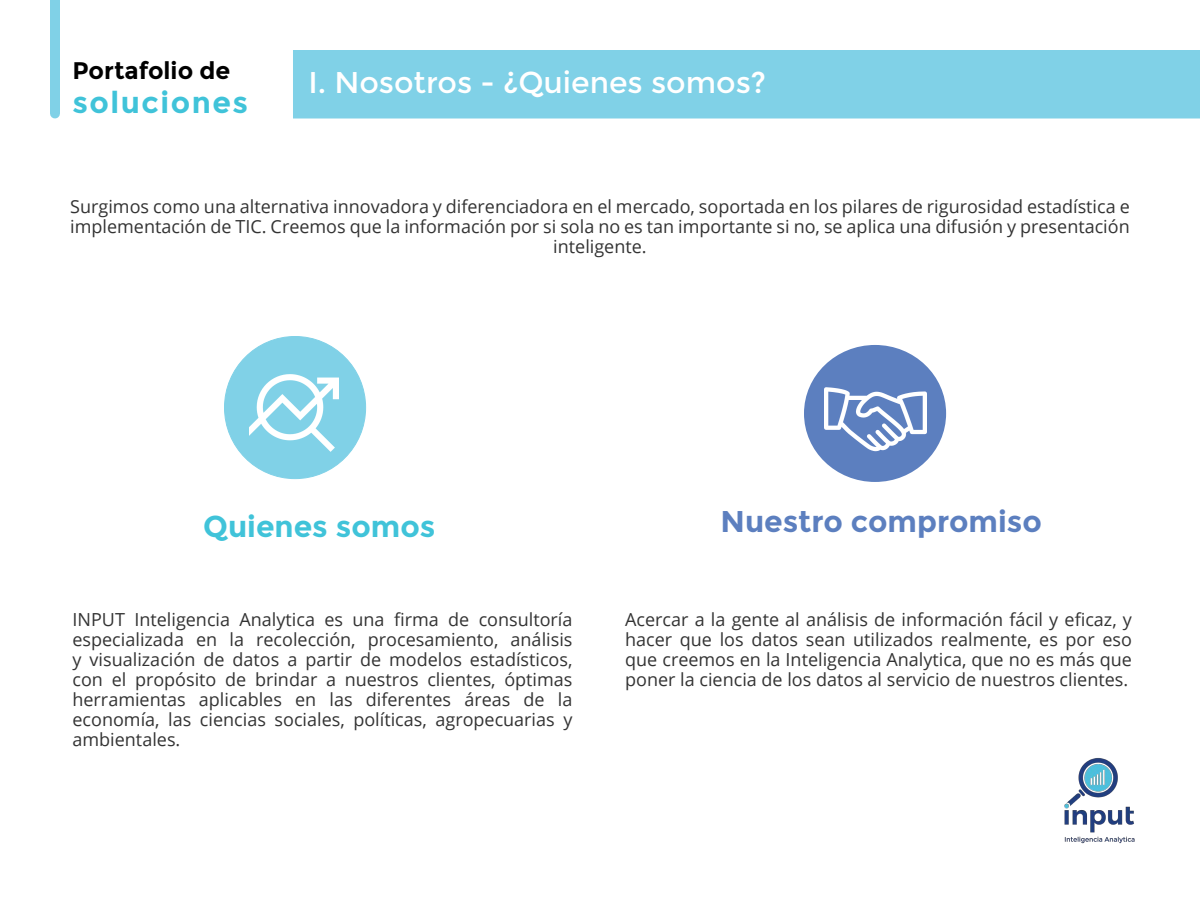
<style>
.page{position:relative;width:1200px;height:900px;background:#fff}
.page>*{position:absolute;margin:0;border:0;box-sizing:border-box;transform-origin:0 0}
.t1{font:30px "Montserrat";color:#fff}
.t2{font:700 30px "Montserrat";color:#5c7fbf}
.t3{font:700 30px "Montserrat";color:#40c3d9}
.t4{font:700 30px "Montserrat";letter-spacing:.05em;color:#40c3d9}
.t5{font:700 24px "Montserrat";color:#000}
.t6{font:18px/20px "Open Sans";color:#333;text-align:justify}
</style>
<div class="page">
<div style="left:50px;top:0;width:10px;height:114px;background:#80d1e7"></div>
<div style="left:293px;top:50px;width:907px;height:68px;background:#80d1e7"></div>
<div style="left:224px;top:336px;width:142px;height:143px;background:#80d1e7;border-radius:50%"></div>
<img style="left:250px;top:374px;width:89px;height:78px">
<div style="left:804px;top:345px;width:142px;height:137px;background:#5c7fbf;border-radius:50%"></div>
<img style="left:825px;top:387px;width:102px;height:65px">
<img style="left:1064px;top:758px;width:71px;height:86px">
<p class="t5" style="left:72px;top:56px;width:159px">Portafolio de</p>
<p class="t4" style="left:73px;top:85px;width:177px">soluciones</p>
<p class="t1" style="left:308px;top:65px;width:459px">I. Nosotros - ¿Quienes somos?</p>
<p class="t6" style="left:70px;top:196px;width:1061px;text-align:center">Surgimos como una alternativa innovadora y diferenciadora en el mercado, soportada en los pilares de rigurosidad estadística e implementación de TIC. Creemos que la información por si sola no es tan importante si no, se aplica una difusión y presentación inteligente.</p>
<p class="t3" style="left:203px;top:509px;width:234px">Quienes somos</p>
<p class="t6" style="left:72px;top:609px;width:502px">INPUT Inteligencia Analytica es una firma de consultoría especializada en la recolección, procesamiento, análisis y visualización de datos a partir de modelos estadísticos, con el propósito de brindar a nuestros clientes, óptimas herramientas aplicables en las diferentes áreas de la economía, las ciencias sociales, políticas, agropecuarias y ambientales.</p>
<p class="t2" style="left:721px;top:504px;width:323px">Nuestro compromiso</p>
<p class="t6" style="left:625px;top:609px;width:508px">Acercar a la gente al análisis de información fácil y eficaz, y hacer que los datos sean utilizados realmente, es por eso que creemos en la Inteligencia Analytica, que no es más que poner la ciencia de los datos al servicio de nuestros clientes.</p>
</div>
